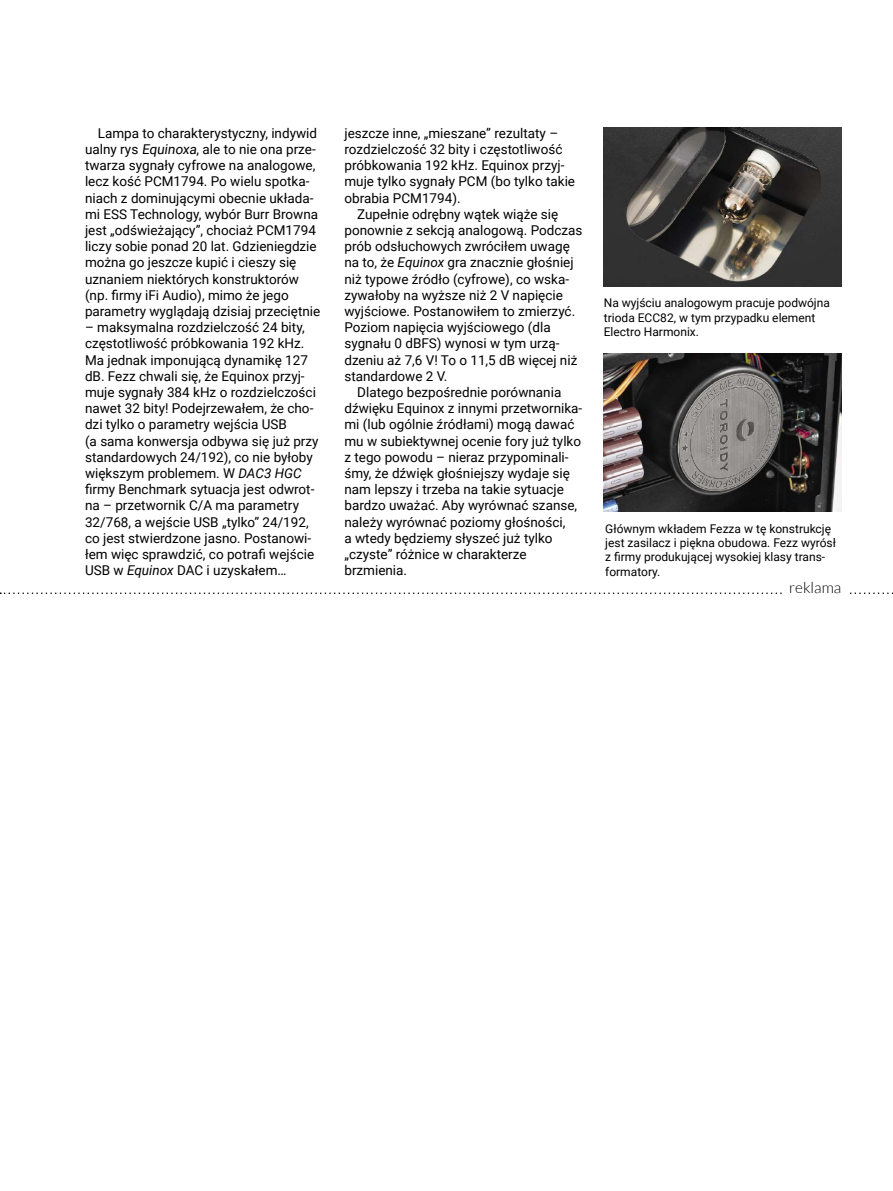
<style>
.page{position:relative;width:893px;height:1191px;background:#fff}
.page>*{position:absolute;margin:0;border:0;box-sizing:border-box;transform-origin:0 0}
.t1{font:300 15.3px "Lato";color:#000}
.t2{font:13.5px/16.2px "Roboto";color:#000}
.t3{font:12px/14.4px "Roboto";color:#000}
.s1{font-style:italic}
</style>
<div class="page">
<svg style="left:0;top:592px;width:893px;height:2px"></svg>
<div style="left:782px;top:579px;width:65px;height:25px;background:#fff"></div>
<img style="left:604px;top:128px;width:238px;height:158px">
<img style="left:604px;top:353px;width:238px;height:159px">
<p class="t2" style="left:85px;top:124px;width:237px;text-indent:13px">Lampa to charakterystyczny, indywid ualny rys Equinoxa, ale to nie ona prze&shy;twarza sygnały cyfrowe na analogowe, lecz kość PCM1794. Po wielu spotka&shy;niach z dominującymi obecnie układa&shy;mi ESS Technology, wybór Burr Browna jest „odświeżający”, chociaż PCM1794 liczy sobie ponad 20 lat. Gdzieniegdzie można go jeszcze kupić i cieszy się uznaniem niektórych konstruktorów (np. firmy iFi Audio), mimo że jego parametry wyglądają dzisiaj przeciętnie</p>
<p class="t2" style="left:85px;top:319px;width:235px">– maksymalna rozdzielczość 24 bity, częstotliwość próbkowania 192 kHz.<br>Ma jednak imponującą dynamikę 127 dB. Fezz chwali się, że Equinox przyj&shy;muje sygnały 384 kHz o rozdzielczości nawet 32 bity! Podejrzewałem, że cho&shy;dzi tylko o parametry wejścia USB<br>(a sama konwersja odbywa się już przy standardowych 24/192), co nie byłoby większym problemem. W <span class="s1">DAC3 HGC </span>firmy Benchmark sytuacja jest odwrot&shy;na – przetwornik C/A ma parametry 32/768, a wejście USB „tylko” 24/192, co jest stwierdzone jasno. Postanowi&shy;łem więc sprawdzić, co potrafi wejście USB w <span class="s1">Equinox</span> DAC i uzyskałem…</p>
<p class="t2" style="left:344px;top:124px;width:232px">jeszcze inne, „mieszane” rezultaty – rozdzielczość 32 bity i częstotliwość próbkowania 192 kHz. Equinox przyj&shy;muje tylko sygnały PCM (bo tylko takie obrabia PCM1794).</p>
<p class="t2" style="left:357px;top:205px;width:203px">Zupełnie odrębny wątek wiąże się</p>
<p class="t2" style="left:344px;top:221px;width:240px">ponownie z sekcją analogową. Podczas</p>
<p class="t2" style="left:344px;top:238px;width:227px">prób odsłuchowych zwróciłem uwagę</p>
<p class="t2" style="left:344px;top:254px;width:231px">na to, że <span class="s1">Equinox</span> gra znacznie głośniej</p>
<p class="t2" style="left:344px;top:270px;width:226px">niż typowe źródło (cyfrowe), co wska-</p>
<p class="t2" style="left:344px;top:286px;width:220px">zywałoby na wyższe niż 2 V napięcie</p>
<p class="t2" style="left:344px;top:302px;width:232px">wyjściowe. Postanowiłem to zmierzyć.</p>
<p class="t2" style="left:344px;top:319px;width:208px">Poziom napięcia wyjściowego (dla</p>
<p class="t2" style="left:344px;top:335px;width:216px">sygnału 0 dBFS) wynosi w tym urzą-</p>
<p class="t2" style="left:344px;top:351px;width:234px">dzeniu aż 7,6 V! To o 11,5 dB więcej niż</p>
<p class="t2" style="left:344px;top:367px;width:105px">standardowe 2 V.</p>
<p class="t2" style="left:357px;top:383px;width:206px">Dlatego bezpośrednie porównania</p>
<p class="t2" style="left:344px;top:400px;width:239px">dźwięku Equinox z innymi przetwornika-</p>
<p class="t2" style="left:344px;top:416px;width:232px">mi (lub ogólnie źródłami) mogą dawać</p>
<p class="t2" style="left:344px;top:432px;width:238px">mu w subiektywnej ocenie fory już tylko</p>
<p class="t2" style="left:344px;top:448px;width:226px">z tego powodu – nieraz przypominali-</p>
<p class="t2" style="left:344px;top:464px;width:227px">śmy, że dźwięk głośniejszy wydaje się</p>
<p class="t2" style="left:344px;top:481px;width:221px">nam lepszy i trzeba na takie sytuacje</p>
<p class="t2" style="left:344px;top:497px;width:234px">bardzo uważać. Aby wyrównać szanse,</p>
<p class="t2" style="left:344px;top:513px;width:223px">należy wyrównać poziomy głośności,</p>
<p class="t2" style="left:344px;top:529px;width:210px">a wtedy będziemy słyszeć już tylko</p>
<p class="t2" style="left:344px;top:545px;width:184px">„czyste” różnice w charakterze</p>
<p class="t2" style="left:344px;top:562px;width:64px">brzmienia.</p>
<p class="t3" style="left:604px;top:295px;width:228px">Na wyjściu analogowym pracuje podwójna trioda ECC82, w tym przypadku element<br>Electro Harmonix.</p>
<p class="t3" style="left:605px;top:520px;width:232px">Głównym wkładem Fezza w tę konstrukcję jest zasilacz i piękna obudowa. Fezz wyrósł z firmy produkującej wysokiej klasy trans&shy;formatory.</p>
<p class="t1" style="left:789px;top:579px;width:54px">reklama</p>
</div>
